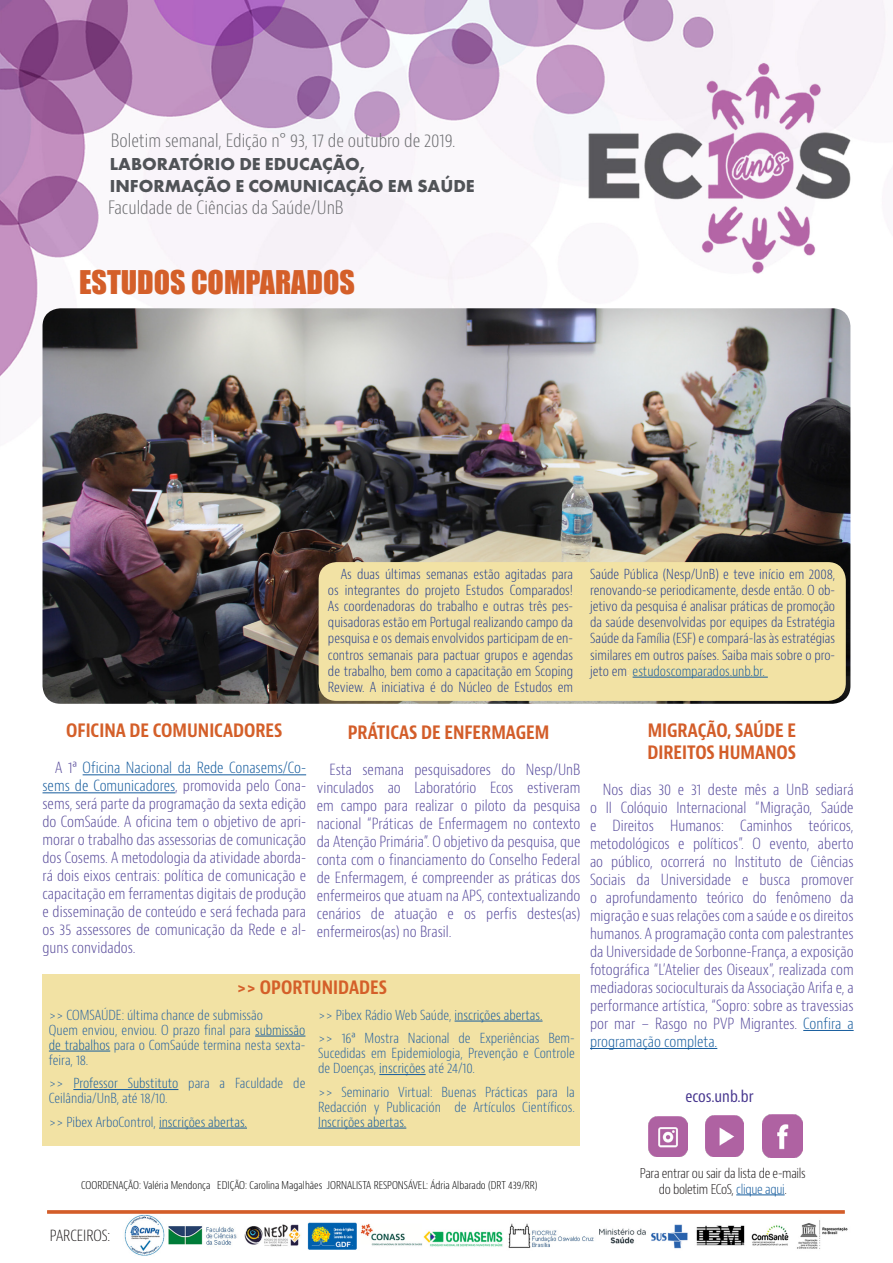
<style>
.page{position:relative;width:893px;height:1263px;background:#fff}
.page>*{position:absolute;margin:0;border:0;box-sizing:border-box;transform-origin:0 0}
.t1{font:30px "Impact";color:#d45f29}
.t2{font:300 condensed 18px "Bernino Sans";color:#6c6d70}
.t3{font:700 18px/21.6px "Futura PT";color:#505357}
.t4{font:700 condensed 18px "Bernino Sans";color:#d35d29}
.t5{font:700 condensed 18px "Bernino Sans";color:#d45f29}
.t6{font:condensed 15.9px "Bernino Sans";color:#46358e}
.t7{font:300 condensed 15px/18px "Bernino Sans";color:#574b9c;text-align:justify}
.t8{font:300 condensed 15px/18px "Bernino Sans";color:#574a9a;text-align:justify}
.t9{font:300 condensed 15px "Bernino Sans";color:#231f20}
.t10{font:300 condensed 13.5px/16.2px "Bernino Sans";color:#253f8e;text-align:justify}
.t11{font:300 condensed 13.5px/15px "Bernino Sans";color:#2863a1;text-align:justify}
.t12{font:300 condensed 13.35px "Bernino Sans";letter-spacing:-.02em;color:#231f20}
.t13{font:300 condensed 10.5px "Bernino Sans";color:#000}
.s1{color:#fff}
.s2{color:#175d9e}
</style>
<div class="page">
<hr style="left:736px;top:1194px;width:49px;height:1px;background:#175d9e">
<img style="left:648px;top:1117px;width:40px;height:40px">
<img style="left:705px;top:1116px;width:39px;height:41px">
<img style="left:762px;top:1115px;width:40px;height:42px">
<img style="left:124px;top:1215px;width:724px;height:41px">
<img style="left:0;top:0;width:886px;height:607px">
<hr style="left:83px;top:774px;width:223px;height:1px;background:#175d9e">
<hr style="left:43px;top:792px;width:132px;height:1px;background:#175d9e">
<svg style="left:47px;top:1210px;width:798px;height:4px;background:#d66a3b"></svg>
<hr style="left:803px;top:1030px;width:51px;height:1px;background:#175d9e">
<hr style="left:590px;top:1048px;width:127px;height:1px;background:#175d9e">
<div style="left:43px;top:975px;width:537px;height:171px;background:#f2e2a4"></div>
<hr style="left:255px;top:1036px;width:50px;height:1px;background:#175d9e">
<hr style="left:49px;top:1051px;width:61px;height:1px;background:#175d9e">
<hr style="left:73px;top:1089px;width:105px;height:1px;background:#175d9e">
<hr style="left:159px;top:1128px;width:88px;height:1px;background:#175d9e">
<hr style="left:455px;top:1021px;width:88px;height:1px;background:#175d9e">
<hr style="left:379px;top:1074px;width:47px;height:1px;background:#175d9e">
<hr style="left:318px;top:1128px;width:88px;height:1px;background:#175d9e">
<img style="left:43px;top:308px;width:807px;height:396px">
<div style="left:319px;top:562px;width:527px;height:139px;background:#f2e2a4;border-radius:18px"></div>
<hr style="left:633px;top:677px;width:135px;height:1px;background:#175d9e">
<p class="t2" style="left:111px;top:130px;width:346px">Boletim semanal, Edição n° 93, 17 de outubro de 2019.</p>
<p class="t3" style="left:110px;top:153px;width:366px">LABORATÓRIO DE EDUCAÇÃO,<br>INFORMAÇÃO E COMUNICAÇÃO EM SAÚDE</p>
<p class="t2" style="left:108px;top:197px;width:237px">Faculdade de Ciências da Saúde/UnB</p>
<p class="t1" style="left:79px;top:259px;width:277px">ESTUDOS COMPARADOS</p>
<p class="t10" style="left:328px;top:566px;width:247px;text-indent:13px">As duas últimas semanas estão agitadas para os integrantes do projeto Estudos Comparados!<br>As coordenadoras do trabalho e outras três pes&shy;quisadoras estão em Portugal realizando campo da pesquisa e os demais envolvidos participam de en&shy;contros semanais para pactuar grupos e agendas de trabalho, bem como a capacitação em Scoping Review. A iniciativa é do Núcleo de Estudos em</p>
<p class="t10" style="left:590px;top:566px;width:247px">Saúde Pública (Nesp/UnB) e teve início em 2008, renovando-se periodicamente, desde então. O ob&shy;jetivo da pesquisa é analisar práticas de promoção da saúde desenvolvidas por equipes da Estratégia Saúde da Família (ESF) e compará-las às estratégias similares em outros países. Saiba mais sobre o pro&shy;jeto em<span class="s1">:</span> <span class="s2">estudoscomparados.unb.br.</span></p>
<p class="t5" style="left:66px;top:720px;width:218px">OFICINA DE COMUNICADORES</p>
<p class="t8" style="left:43px;top:759px;width:265px;text-indent:13px">A 1ª <span class="s2">Oficina Nacional da Rede Conasems/Co&shy;sems de Comunicadores</span>, promovida pelo Cona&shy;sems, será parte da programação da sexta edição do ComSaúde. A oficina tem o objetivo de apri&shy;morar o trabalho das assessorias de comunicação dos Cosems. A metodologia da atividade aborda&shy;rá dois eixos centrais: política de comunicação e capacitação em ferramentas digitais de produção e disseminação de conteúdo e será fechada para os 35 assessores de comunicação da Rede e al&shy;guns convidados.</p>
<p class="t4" style="left:348px;top:721px;width:203px">PRÁTICAS DE ENFERMAGEM</p>
<p class="t7" style="left:317px;top:760px;width:265px;text-indent:13px">Esta semana pesquisadores do Nesp/UnB vinculados ao Laboratório Ecos estiveram em campo para realizar o piloto da pesquisa nacional “Práticas de Enfermagem no contexto da Atenção Primária”. O objetivo da pesquisa, que conta com o financiamento do Conselho Federal de Enfermagem, é compreender as práticas dos enfermeiros que atuam na APS, contextualizando cenários de atuação e os perfis destes(as) enfermeiros(as) no Brasil.</p>
<p class="t5" style="left:236px;top:976px;width:152px">&gt;&gt; OPORTUNIDADES</p>
<p class="t11" style="left:49px;top:1008px;width:216px">&gt;&gt; COMSAÚDE: última chance de submissão</p>
<p class="t11" style="left:49px;top:1023px;width:258px">Quem enviou, enviou. O prazo final para <span class="s2">submissão de trabalhos</span> para o ComSaúde termina nesta sexta&shy;feira, 18.</p>
<p class="t11" style="left:49px;top:1076px;width:258px">&gt;&gt; <span class="s2">Professor Substituto</span> para a Faculdade de<br>Ceilândia/UnB, até 18/10.</p>
<p class="t11" style="left:49px;top:1115px;width:200px">&gt;&gt; Pibex ArboControl, <span class="s2">inscrições abertas.</span></p>
<p class="t11" style="left:318px;top:1008px;width:226px">&gt;&gt; Pibex Rádio Web Saúde, <span class="s2">inscrições abertas.</span></p>
<p class="t11" style="left:318px;top:1031px;width:258px">&gt;&gt; 16ª Mostra Nacional de Experiências Bem-Sucedidas em Epidemiologia, Prevenção e Controle de Doenças, <span class="s2">inscrições</span> até 24/10.</p>
<p class="t11" style="left:318px;top:1085px;width:258px">&gt;&gt; Seminario Virtual: Buenas Prácticas para la Redacción y Publicación de Artículos Científicos.<br><span class="s2">Inscrições abertas.</span></p>
<p class="t4" style="left:648px;top:720px;width:150px">MIGRAÇÃO, SAÚDE E</p>
<p class="t4" style="left:647px;top:741px;width:150px">DIREITOS HUMANOS</p>
<p class="t7" style="left:590px;top:781px;width:265px;text-indent:13px">Nos dias 30 e 31 deste mês a UnB sediará o II Colóquio Internacional “Migração, Saúde e Direitos Humanos: Caminhos teóricos, metodológicos e políticos”. O evento, aberto ao público, ocorrerá no Instituto de Ciências Sociais da Universidade e busca promover o aprofundamento teórico do fenômeno da migração e suas relações com a saúde e os direitos humanos. A programação conta com palestrantes da Universidade de Sorbonne-França, a exposição fotográfica “L’Atelier des Oiseaux”, realizada com mediadoras socioculturais da Associação Arifa e, a performance artística, “Sopro: sobre as travessias por mar – Rasgo no PVP Migrantes. <span class="s2">Confira a programação completa.</span></p>
<p class="t6" style="left:685px;top:1086px;width:70px">ecos.unb.br</p>
<p class="t13" style="left:81px;top:1178px;width:458px">COORDENAÇÃO: Valéria Mendonça EDIÇÃO: Carolina Magalhães JORNALISTA RESPONSÁVEL: Ádria Albarado (DRT 439/RR)</p>
<p class="t9" style="left:50px;top:1226px;width:62px">PARCEIROS:</p>
<p class="t12" style="left:640px;top:1165px;width:167px">Para entrar ou sair da lista de e-mails</p>
<p class="t12" style="left:659px;top:1181px;width:130px">do boletim ECoS, <span class="s2">clique aqui</span>.</p>
</div>
